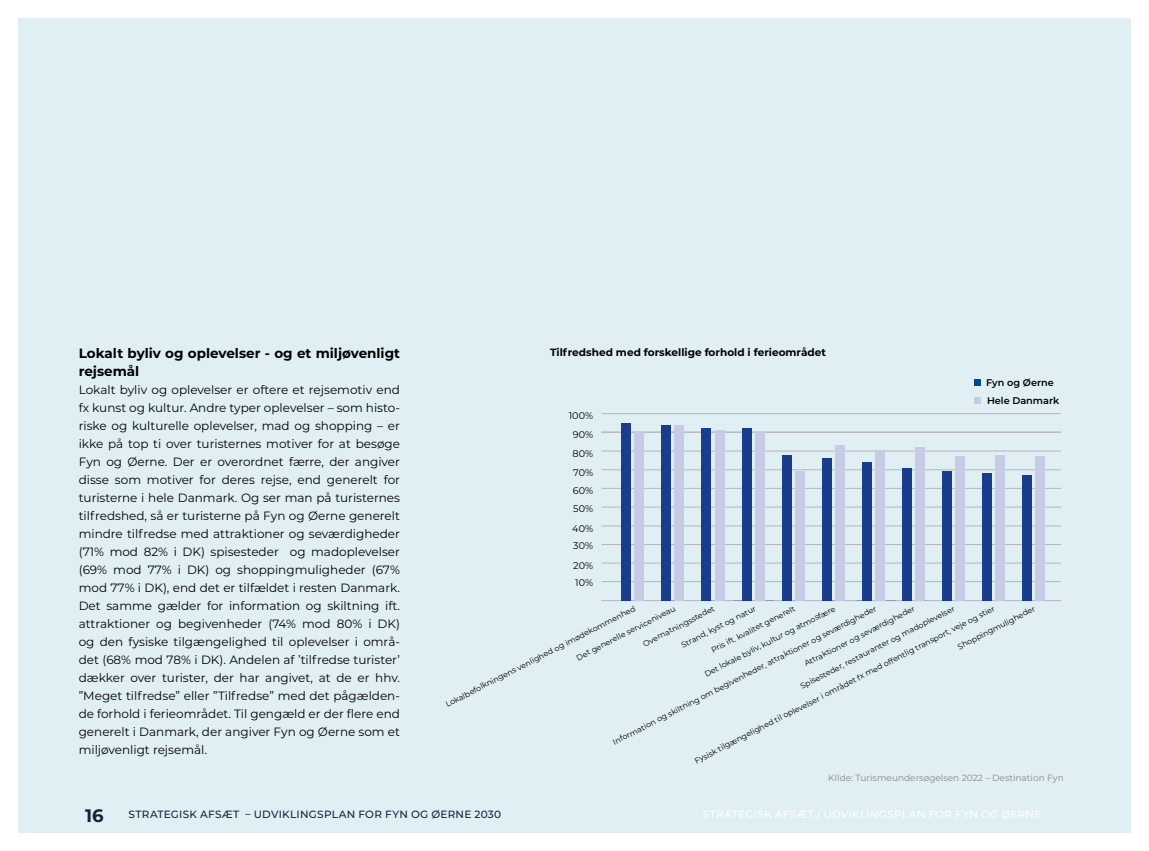
<style>
.page{position:relative;width:1149px;height:851px;background:#fff}
.page>*{position:absolute;margin:0;border:0;box-sizing:border-box;transform-origin:0 0}
.t1{font:700 18px "Visit Denmark";color:#17223b}
.t2{font:700 13.5px/18px "Visit Denmark";color:#000}
.t3{font:12px/18px "Visit Denmark";color:#000;text-align:justify}
.t4{font:500 10.5px "Visit Denmark";letter-spacing:.025em;color:#17223b}
.t5{font:700 10.5px "Visit Denmark";color:#000}
.t6{font:500 10.5px "Visit Denmark";letter-spacing:.025em;color:#fff}
.t7{font:600 9.75px/17.5px "Visit Denmark";color:#000}
.t8{font:9.75px/16.5px "Visit Denmark";color:#000}
.t9{font:9px "Visit Denmark";color:#878787}
.t10{font:7.95px/17.2px "Visit Denmark";color:#000}
</style>
<div class="page">
<div style="left:18px;top:18px;width:1112px;height:814px;background:#dfeff4"></div>
<hr style="left:601px;top:413px;width:459px;height:1px;background:#b6b3c0">
<hr style="left:601px;top:450px;width:459px;height:1px;background:#b6b3c0">
<hr style="left:601px;top:488px;width:459px;height:1px;background:#b6b3c0">
<hr style="left:601px;top:525px;width:459px;height:1px;background:#b6b3c0">
<hr style="left:601px;top:562px;width:459px;height:1px;background:#b6b3c0">
<hr style="left:601px;top:581px;width:459px;height:1px;background:#b6b3c0">
<hr style="left:601px;top:544px;width:459px;height:1px;background:#b6b3c0">
<hr style="left:601px;top:506px;width:459px;height:1px;background:#b6b3c0">
<hr style="left:601px;top:469px;width:459px;height:1px;background:#b6b3c0">
<hr style="left:601px;top:432px;width:459px;height:1px;background:#b6b3c0">
<hr style="left:601px;top:600px;width:459px;height:1px;background:#b6b3c0">
<div style="left:1035px;top:456px;width:9px;height:144px;background:#c7cbe6"></div>
<div style="left:1022px;top:475px;width:9px;height:125px;background:#1a3c8d"></div>
<div style="left:995px;top:454px;width:9px;height:146px;background:#c7cbe6"></div>
<div style="left:982px;top:473px;width:9px;height:127px;background:#1a3c8d"></div>
<div style="left:955px;top:456px;width:9px;height:144px;background:#c7cbe6"></div>
<div style="left:942px;top:471px;width:9px;height:129px;background:#1a3c8d"></div>
<div style="left:915px;top:447px;width:9px;height:153px;background:#c7cbe6"></div>
<div style="left:902px;top:467px;width:9px;height:133px;background:#1a3c8d"></div>
<div style="left:874px;top:451px;width:10px;height:149px;background:#c7cbe6"></div>
<div style="left:861px;top:462px;width:10px;height:138px;background:#1a3c8d"></div>
<div style="left:834px;top:445px;width:10px;height:155px;background:#c7cbe6"></div>
<div style="left:821px;top:458px;width:10px;height:142px;background:#1a3c8d"></div>
<div style="left:794px;top:471px;width:10px;height:129px;background:#c7cbe6"></div>
<div style="left:781px;top:454px;width:10px;height:146px;background:#1a3c8d"></div>
<div style="left:754px;top:432px;width:10px;height:168px;background:#c7cbe6"></div>
<div style="left:741px;top:428px;width:10px;height:172px;background:#1a3c8d"></div>
<div style="left:714px;top:430px;width:9px;height:170px;background:#c7cbe6"></div>
<div style="left:701px;top:428px;width:9px;height:172px;background:#1a3c8d"></div>
<div style="left:674px;top:424px;width:9px;height:176px;background:#c7cbe6"></div>
<div style="left:661px;top:424px;width:9px;height:176px;background:#1a3c8d"></div>
<div style="left:634px;top:432px;width:9px;height:168px;background:#c7cbe6"></div>
<div style="left:621px;top:423px;width:9px;height:177px;background:#1a3c8d"></div>
<div style="left:973px;top:379px;width:7px;height:7px;background:#004a94"></div>
<div style="left:973px;top:397px;width:7px;height:7px;background:#c7cbe6"></div>
<p class="t2" style="left:79px;top:343px;width:323px">Lokalt byliv og oplevelser - og et miljøvenligt rejsemål</p>
<p class="t3" style="left:79px;top:380px;width:323px">Lokalt byliv og oplevelser er oftere et rejsemotiv end fx kunst og kultur. Andre typer oplevelser – som histo&shy;riske og kulturelle oplevelser, mad og shopping – er ikke på top ti over turisternes motiver for at besøge Fyn og Øerne. Der er overordnet færre, der angiver disse som motiver for deres rejse, end generelt for turisterne i hele Danmark. Og ser man på turisternes tilfredshed, så er turisterne på Fyn og Øerne generelt mindre tilfredse med attraktioner og seværdigheder (71% mod 82% i DK) spisesteder og madoplevelser (69% mod 77% i DK) og shoppingmuligheder (67% mod 77% i DK), end det er tilfældet i resten Danmark.<br>Det samme gælder for information og skiltning ift. attraktioner og begivenheder (74% mod 80% i DK) og den fysiske tilgængelighed til oplevelser i områ&shy;det (68% mod 78% i DK). Andelen af ’tilfredse turister’ dækker over turister, der har angivet, at de er hhv. ”Meget tilfredse” eller ”Tilfredse” med det pågælden&shy;de forhold i ferieområdet. Til gengæld er der flere end generelt i Danmark, der angiver Fyn og Øerne som et miljøvenligt rejsemål.</p>
<p class="t5" style="left:550px;top:345px;width:277px">Tilfredshed med forskellige forhold i ferieområdet</p>
<p class="t7" style="left:565px;top:347px;width:58px">Tilfredshed</p>
<p class="t8" style="left:568px;top:407px;width:26px">100%</p>
<p class="t8" style="left:572px;top:426px;width:22px">90%</p>
<p class="t8" style="left:572px;top:445px;width:22px">80%</p>
<p class="t8" style="left:573px;top:464px;width:21px">70%</p>
<p class="t8" style="left:572px;top:481px;width:22px;line-height:17.5px">60%<br>50%</p>
<p class="t8" style="left:572px;top:519px;width:22px;line-height:17.4px">40%<br>30%</p>
<p class="t8" style="left:573px;top:557px;width:21px">20%<br>10%</p>
<p class="t7" style="left:985px;top:373px;width:75px">Fyn og Øerne<br>Hele Danmark</p>
<p class="t10" style="left:442px;top:696px;width:214px;rotate:-27deg">Lokalbefolkningens venlighed og imødekommenhed</p>
<p class="t10" style="left:707px;top:642px;width:95px;rotate:-27deg">P ris ift.kvalitet generelt</p>
<p class="t10" style="left:639px;top:636px;width:81px;rotate:-27deg">O vernatningsstedet</p>
<p class="t10" style="left:792px;top:640px;width:125px;text-indent:-206px;rotate:-27deg">Information og skiltning om begivenheder,attraktioner og seværdigheder<br>A ttraktioner og seværdigheder</p>
<p class="t10" style="left:953px;top:639px;width:88px;rotate:-27deg">Shop p ingmu ligheder</p>
<p class="t10" style="left:690px;top:752px;width:338px;rotate:-27deg">Fysisk tilgængelighed til op levelser i området fx med offentlig transp ort,veje og stier</p>
<p class="t10" style="left:796px;top:678px;width:174px;rotate:-27deg">Sp isesteder,restau ranter og madop levelser</p>
<p class="t10" style="left:677px;top:637px;width:85px;rotate:-27deg">Strand,kyst og natu r</p>
<p class="t10" style="left:700px;top:666px;width:147px;rotate:-27deg">Det lokale byliv,ku ltu r og atmosfære</p>
<p class="t10" style="left:572px;top:650px;width:110px;rotate:-27deg">Det generelle serviceniveau</p>
<p class="t9" style="left:827px;top:771px;width:237px">KIlde: Turismeundersøgelsen 2022 – Destination Fyn</p>
<h1 class="t1" style="left:85px;top:802px;width:20px">16</h1>
<p class="t4" style="left:128px;top:806px;width:374px">STRATEGISK AFSÆT – UDVIKLINGSPLAN FOR FYN OG ØERNE 2030</p>
<p class="t6" style="left:702px;top:806px;width:340px">STRATEGISK AFSÆT / UDVIKLINGSPLAN FOR FYN OG ØERNE</p>
</div>
